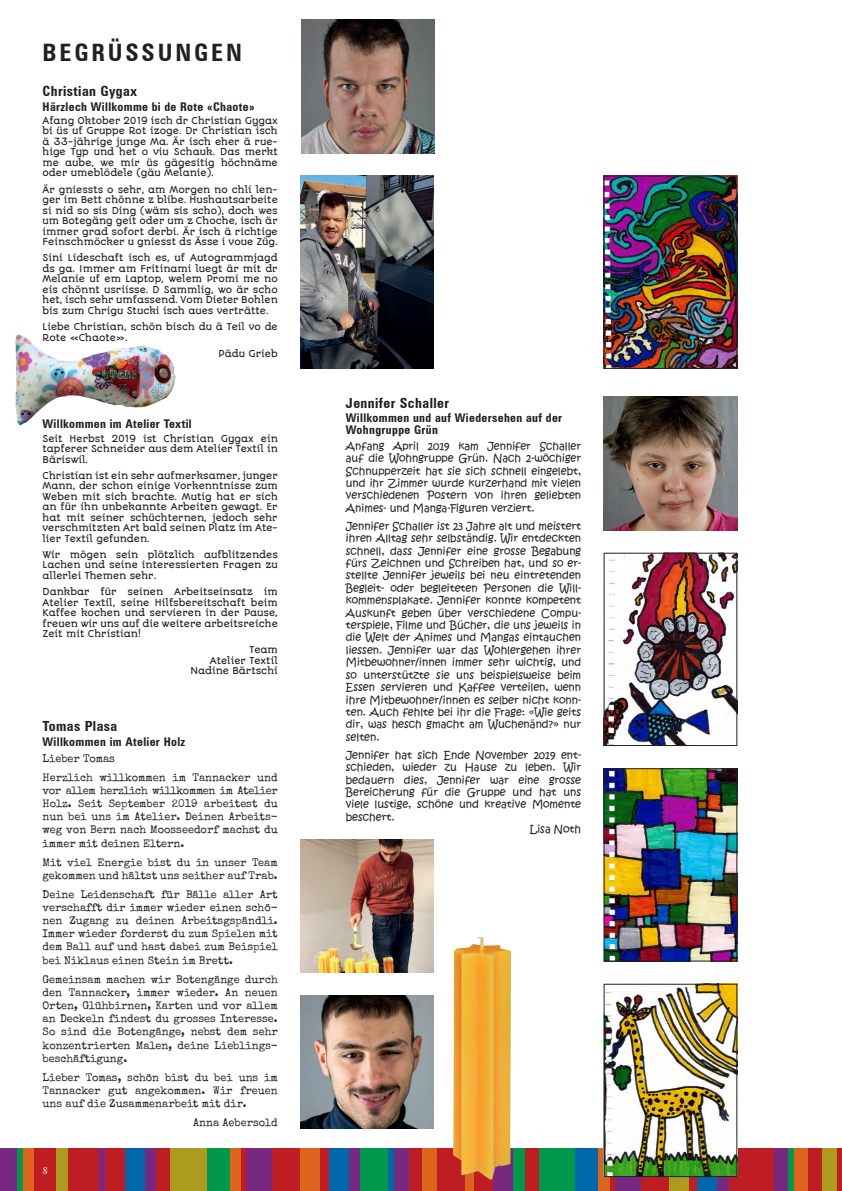
<style>
.page{position:relative;width:842px;height:1191px;background:#fff}
.page>*{position:absolute;margin:0;border:0;box-sizing:border-box;transform-origin:0 0}
.t1{font:700 condensed 24px "Zurich BT";letter-spacing:.12em;color:#231f20}
.t2{font:700 condensed 14px "Zurich BT";letter-spacing:.03em;color:#231f20}
.t3{font:700 condensed 12px/12px "Zurich BT";letter-spacing:.03em;color:#231f20}
.t4{font:11px/13.2px "Special Elite";color:#231f20;text-align:justify}
.t5{font:10.5px/12.4px "Kristen ITC";color:#231f20;text-align:justify}
.t6{font:10px "Sabon LT Std";color:#fff}
.t7{font:9px/10.5px "Autour One";color:#231f20;text-align:justify}
</style>
<div class="page">
<div style="left:0;top:1148px;width:842px;height:43px;background:#be1e23"></div>
<div style="left:0;top:1148px;width:17px;height:43px;background:#772981"></div>
<div style="left:23px;top:1148px;width:11px;height:43px;background:#dc641c"></div>
<div style="left:99px;top:1148px;width:6px;height:43px;background:#772981"></div>
<div style="left:145px;top:1148px;width:11px;height:43px;background:#772981"></div>
<div style="left:17px;top:1148px;width:6px;height:43px;background:#00984a"></div>
<div style="left:57px;top:1148px;width:11px;height:43px;background:#ad9b20"></div>
<div style="left:125px;top:1148px;width:20px;height:43px;background:#0067aa"></div>
<div style="left:170px;top:1148px;width:37px;height:43px;background:#ad9b20"></div>
<div style="left:230px;top:1148px;width:11px;height:43px;background:#dc641c"></div>
<div style="left:300px;top:1148px;width:20px;height:43px;background:#dc641c"></div>
<div style="left:349px;top:1148px;width:11px;height:43px;background:#772981"></div>
<div style="left:207px;top:1148px;width:23px;height:43px;background:#00984a"></div>
<div style="left:247px;top:1148px;width:25px;height:43px;background:#772981"></div>
<div style="left:329px;top:1148px;width:20px;height:43px;background:#0067aa"></div>
<div style="left:360px;top:1148px;width:28px;height:43px;background:#00984a"></div>
<div style="left:394px;top:1148px;width:14px;height:43px;background:#772981"></div>
<div style="left:465px;top:1148px;width:8px;height:43px;background:#dc641c"></div>
<div style="left:513px;top:1148px;width:11px;height:43px;background:#00984a"></div>
<div style="left:388px;top:1148px;width:6px;height:43px;background:#0067aa"></div>
<div style="left:422px;top:1148px;width:15px;height:43px;background:#dc641c"></div>
<div style="left:493px;top:1148px;width:20px;height:43px;background:#772981"></div>
<div style="left:539px;top:1148px;width:36px;height:43px;background:#00984a"></div>
<div style="left:598px;top:1148px;width:11px;height:43px;background:#dc641c"></div>
<div style="left:669px;top:1148px;width:20px;height:43px;background:#ad9b20"></div>
<div style="left:717px;top:1148px;width:12px;height:43px;background:#772981"></div>
<div style="left:575px;top:1148px;width:23px;height:43px;background:#0067aa"></div>
<div style="left:615px;top:1148px;width:26px;height:43px;background:#772981"></div>
<div style="left:697px;top:1148px;width:20px;height:43px;background:#0067aa"></div>
<div style="left:774px;top:1148px;width:14px;height:43px;background:#772981"></div>
<div style="left:794px;top:1148px;width:14px;height:43px;background:#dc641c"></div>
<div style="left:788px;top:1148px;width:6px;height:43px;background:#00984a"></div>
<div style="left:822px;top:1148px;width:14px;height:43px;background:#ad9b20"></div>
<img style="left:301px;top:20px;width:134px;height:133px">
<img style="left:301px;top:176px;width:133px;height:193px">
<img style="left:300px;top:995px;width:134px;height:133px">
<img style="left:604px;top:397px;width:133px;height:133px">
<img style="left:300px;top:839px;width:134px;height:133px">
<img style="left:606px;top:770px;width:129px;height:189px">
<div style="left:604px;top:768px;width:133px;height:193px;border:1px solid #231f20"></div>
<img style="left:606px;top:986px;width:129px;height:188px">
<div style="left:604px;top:984px;width:133px;height:192px;border:1px solid #231f20"></div>
<img style="left:606px;top:178px;width:129px;height:189px">
<div style="left:604px;top:176px;width:133px;height:193px;border:1px solid #231f20"></div>
<img style="left:606px;top:555px;width:129px;height:189px">
<div style="left:604px;top:553px;width:133px;height:193px;border:1px solid #231f20"></div>
<img style="left:15px;top:334px;width:161px;height:92px">
<img style="left:453px;top:937px;width:58px;height:244px">
<h1 class="t1" style="left:43px;top:38px;width:201px">Begrüssungen</h1>
<h2 class="t2" style="left:43px;top:82px;width:96px">Christian Gygax</h2>
<h3 class="t3" style="left:43px;top:100px;width:214px">Härzlech Willkomme bi de Rote «Chaote»</h3>
<p class="t7" style="left:43px;top:115px;width:237px">Afang Oktober 2019 isch dr Christian Gygax bi üs uf Gruppe Rot izoge. Dr Christian isch ä 33-jährige junge Ma. Är isch eher ä rue&shy;hige Typ und het o viu Schauk. Das merkt me aube, we mir üs gägesitig höchnäme oder umeblödele (gäu Melanie).</p>
<p class="t7" style="left:43px;top:184px;width:237px">Är gniessts o sehr, am Morgen no chli len&shy;ger im Bett chönne z blibe. Hushautsarbeite si nid so sis Ding (wäm sis scho), doch wes um Botegäng geit oder um z Choche, isch är immer grad sofort derbi. Är isch ä richtige Feinschmöcker u gniesst ds Ässe i voue Züg.</p>
<p class="t7" style="left:43px;top:253px;width:237px">Sini Lideschaft isch es, uf Autogrammjagd ds ga. Immer am Fritinami luegt är mit dr Melanie uf em Laptop, welem Promi me no eis chönnt usriisse. D Sammlig, wo är scho het, isch sehr umfassend. Vom Dieter Bohlen bis zum Chrigu Stucki isch aues verträtte.</p>
<p class="t7" style="left:43px;top:321px;width:237px">Liebe Christian, schön bisch du ä Teil vo de<br>Rote «Chaote».</p>
<p class="t7" style="left:219px;top:348px;width:61px">Pädu Grieb</p>
<h3 class="t3" style="left:43px;top:418px;width:151px">Willkommen im Atelier Textil</h3>
<p class="t7" style="left:43px;top:433px;width:237px">Seit Herbst 2019 ist Christian Gygax ein tapferer Schneider aus dem Atelier Textil in Bäriswil.</p>
<p class="t7" style="left:43px;top:470px;width:237px">Christian ist ein sehr aufmerksamer, junger Mann, der schon einige Vorkenntnisse zum Weben mit sich brachte. Mutig hat er sich an für ihn unbekannte Arbeiten gewagt. Er hat mit seiner schüchternen, jedoch sehr verschmitzten Art bald seinen Platz im Ate&shy;lier Textil gefunden.</p>
<p class="t7" style="left:43px;top:549px;width:237px">Wir mögen sein plötzlich aufblitzendes Lachen und seine interessierten Fragen zu allerlei Themen sehr.</p>
<p class="t7" style="left:43px;top:586px;width:237px">Dankbar für seinen Arbeitseinsatz im Atelier Textil, seine Hilfsbereitschaft beim Kaffee kochen und servieren in der Pause, freuen wir uns auf die weitere arbeitsreiche Zeit mit Christian!</p>
<p class="t7" style="left:190px;top:645px;width:89px;text-align:right">Team<br>Atelier Textil<br>Nadine Bärtschi</p>
<h2 class="t2" style="left:43px;top:717px;width:76px">Tomas Plasa</h2>
<h3 class="t3" style="left:43px;top:735px;width:144px">Willkommen im Atelier Holz</h3>
<p class="t4" style="left:43px;top:749px;width:237px;line-height:18.9px">Lieber Tomas<br>Herzlich willkommen im Tannacker und</p>
<p class="t4" style="left:43px;top:783px;width:237px">vor allem herzlich willkommen im Atelier Holz. Seit September 2019 arbeitest du nun bei uns im Atelier. Deinen Arbeits&shy;weg von Bern nach Moosseedorf machst du immer mit deinen Eltern.</p>
<p class="t4" style="left:43px;top:855px;width:237px">Mit viel Energie bist du in unser Team gekommen und hältst uns seither auf Trab.</p>
<p class="t4" style="left:43px;top:887px;width:237px">Deine Leidenschaft für Bälle aller Art verschafft dir immer wieder einen schö&shy;nen Zugang zu deinen Arbeitsgspändli.<br>Immer wieder forderst du zum Spielen mit dem Ball auf und hast dabei zum Beispiel bei Niklaus einen Stein im Brett.</p>
<p class="t4" style="left:43px;top:972px;width:237px">Gemeinsam machen wir Botengänge durch den Tannacker, immer wieder. An neuen Orten, Glühbirnen, Karten und vor allem an Deckeln findest du grosses Interesse.<br>So sind die Botengänge, nebst dem sehr konzentrierten Malen, deine Lieblings&shy;beschäftigung.</p>
<p class="t4" style="left:43px;top:1070px;width:237px">Lieber Tomas, schön bist du bei uns im Tannacker gut angekommen. Wir freuen uns auf die Zusammenarbeit mit dir.</p>
<p class="t4" style="left:193px;top:1115px;width:86px">Anna Aebersold</p>
<p class="t6" style="left:43px;top:1164px;width:7px">8</p>
<h2 class="t2" style="left:346px;top:394px;width:105px">Jennifer Schaller</h2>
<h3 class="t3" style="left:346px;top:412px;width:218px">Willkommen und auf Wiedersehen auf der<br>Wohngruppe Grün</h3>
<p class="t5" style="left:346px;top:440px;width:237px">Anfang April 2019 kam Jennifer Schaller auf die Wohngruppe Grün. Nach 2-wöchiger Schnupperzeit hat sie sich schnell eingelebt, und ihr Zimmer wurde kurzerhand mit vielen verschiedenen Postern von ihren geliebten Animes- und Manga-Figuren verziert.</p>
<p class="t5" style="left:346px;top:520px;width:237px">Jennifer Schaller ist 23 Jahre alt und meistert ihren Alltag sehr selbständig. Wir entdeckten schnell, dass Jennifer eine grosse Begabung fürs Zeichnen und Schreiben hat, und so er&shy;stellte Jennifer jeweils bei neu eintretenden Begleit- oder begleiteten Personen die Will&shy;kommensplakate. Jennifer konnte kompetent Auskunft geben über verschiedene Compu&shy;terspiele, Filme und Bücher, die uns jeweils in die Welt der Animes und Mangas eintauchen liessen. Jennifer war das Wohlergehen ihrer Mitbewohner/innen immer sehr wichtig, und so unterstützte sie uns beispielsweise beim Essen servieren und Kaffee verteilen, wenn ihre Mitbewohner/innen es selber nicht konn&shy;ten. Auch fehlte bei ihr die Frage: «Wie geits dir, was hesch gmacht am Wuchenänd?» nur selten.</p>
<p class="t5" style="left:346px;top:749px;width:237px">Jennifer hat sich Ende November 2019 ent-</p>
<p class="t5" style="left:346px;top:761px;width:237px">schieden, wieder zu Hause zu leben. Wir</p>
<p class="t5" style="left:346px;top:773px;width:237px">bedauern dies, Jennifer war eine grosse</p>
<p class="t5" style="left:346px;top:786px;width:237px">Bereicherung für die Gruppe und hat uns</p>
<p class="t5" style="left:346px;top:798px;width:237px">viele lustige, schöne und kreative Momente</p>
<p class="t5" style="left:346px;top:811px;width:50px">beschert.</p>
<p class="t5" style="left:530px;top:823px;width:53px">Lisa Noth</p>
</div>
